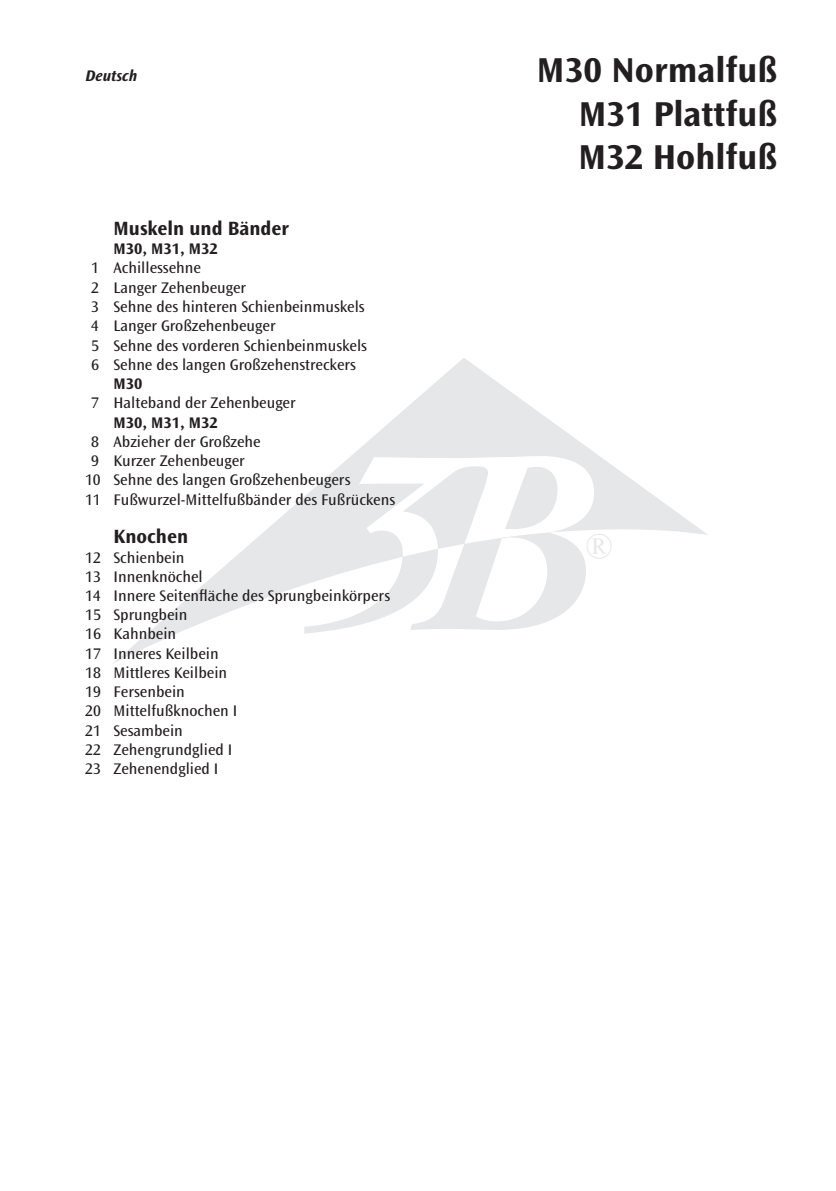
<style>
.page{position:relative;width:836px;height:1191px;background:#fff}
.page>*{position:absolute;margin:0;border:0;box-sizing:border-box;transform-origin:0 0}
.t1{font:36.2px "Perpetua";color:#e6e7e9}
.t2{font:700 36px/43.4px "Ocean Sans";color:#231f20;text-align:justify}
.t3{font:700 20px "Ocean Sans";color:#231f20}
.t4{font:16px/19.2px "Ocean Sans";color:#231f20}
.t5{font:700 16px "Ocean Sans";color:#231f20}
.t6{font:italic 700 16px "Ocean Sans";color:#231f20}
</style>
<div class="page">
<svg style="left:113px;top:358px;width:595px;height:306px"></svg>
<svg style="left:304px;top:456px;width:289px;height:177px"></svg>
<p class="t6" style="left:85px;top:66px;width:53px">Deutsch</p>
<p class="t3" style="left:113px;top:217px;width:177px">Muskeln und Bänder</p>
<p class="t5" style="left:113px;top:240px;width:106px">M30, M31, M32</p>
<p class="t4" style="left:91px;top:259px;width:277px">1 Achillessehne<br>2 Langer Zehenbeuger<br>3 Sehne des hinteren Schienbeinmuskels<br>4 Langer Großzehenbeuger<br>5 Sehne des vorderen Schienbeinmuskels<br>6 Sehne des langen Großzehenstreckers</p>
<p class="t5" style="left:113px;top:375px;width:30px">M30</p>
<p class="t4" style="left:91px;top:394px;width:206px">7 Halteband der Zehenbeuger</p>
<p class="t5" style="left:113px;top:413px;width:106px">M30, M31, M32</p>
<p class="t4" style="left:91px;top:432px;width:171px">8 Abzieher der Großzehe</p>
<p class="t4" style="left:91px;top:451px;width:155px">9 Kurzer Zehenbeuger</p>
<p class="t4" style="left:85px;top:470px;width:266px">10 Sehne des langen Großzehenbeugers</p>
<p class="t4" style="left:85px;top:490px;width:311px">11 Fußwurzel-Mittelfußbänder des Fußrückens</p>
<p class="t3" style="left:113px;top:525px;width:76px">Knochen</p>
<p class="t4" style="left:85px;top:548px;width:306px">12 Schienbein<br>13 Innenknöchel<br>14 Innere Seitenfläche des Sprungbeinkörpers<br>15 Sprungbein<br>16 Kahnbein<br>17 Inneres Keilbein<br>18 Mittleres Keilbein<br>19 Fersenbein<br>20 Mittelfußknochen I<br>21 Sesambein<br>22 Zehengrundglied I<br>23 Zehenendglied I</p>
<h2 class="t2" style="left:578px;top:49px;width:200px;text-indent:-41px">M30 Normalfuß M31 Plattfuß M32 Hohlfuß</h2>
<h1 class="t1" style="left:585px;top:529px;width:29px">®</h1>
</div>
